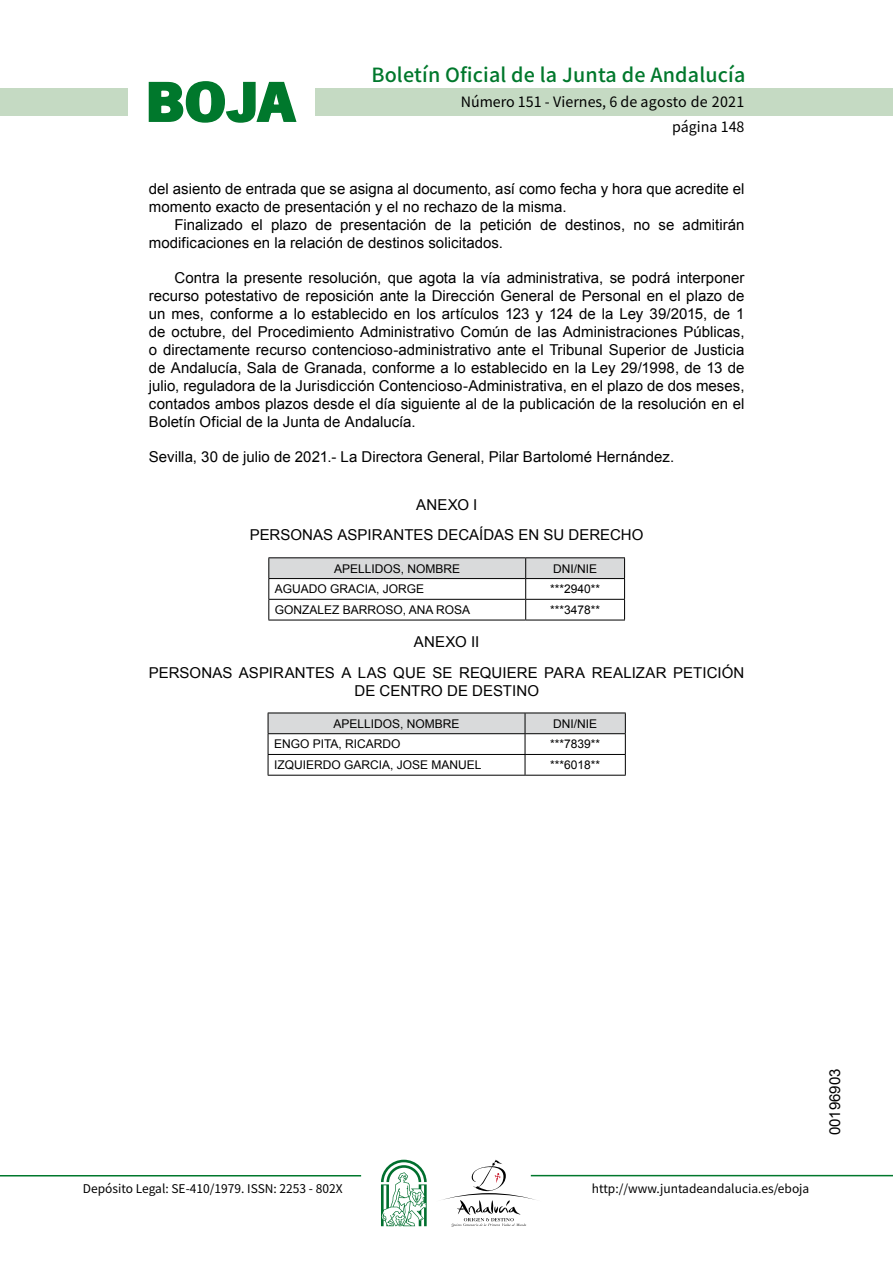
<style>
.page{position:relative;width:893px;height:1263px;background:#fff}
.page>*{position:absolute;margin:0;border:0;box-sizing:border-box;transform-origin:0 0}
.t1{font:700 57.75px "News Got T";color:#00782c;scale:1.14 1}
.t2{font:500 19.5px "Noto Sans HK";letter-spacing:.01em;color:#00782c}
.t3{font:15px/18px "Arial";color:#000}
.t4{font:14.25px/24.5px "Noto Sans HK";color:#000;text-align:right}
.t5{font:12px "Arial";color:#000}
.t6{font:12px "Noto Sans HK";color:#000}
</style>
<div class="page">
<div style="left:315px;top:88px;width:577px;height:28px;background:#c5dac3"></div>
<div style="left:0;top:88px;width:128px;height:28px;background:#c5dac3"></div>
<hr style="left:0;top:1175px;width:361px;height:2px;background:#00782c">
<hr style="left:531px;top:1175px;width:361px;height:1px;background:#00782c">
<svg style="left:148px;top:81px;width:149px;height:42px"></svg>
<svg style="left:442px;top:1160px;width:100px;height:67px"></svg>
<svg style="left:381px;top:1160px;width:45px;height:66px"></svg>
<hr style="left:268px;top:557px;width:257px;height:1px;background:#000">
<hr style="left:525px;top:557px;width:100px;height:1px;background:#000">
<svg style="left:268px;top:558px;width:357px;height:62px"></svg>
<hr style="left:268px;top:620px;width:257px;height:1px;background:#000">
<hr style="left:525px;top:620px;width:100px;height:1px;background:#000">
<svg style="left:268px;top:713px;width:358px;height:62px"></svg>
<hr style="left:268px;top:775px;width:257px;height:1px;background:#000">
<hr style="left:525px;top:775px;width:100px;height:1px;background:#000">
<h1 class="t1" style="left:145px;top:68px;width:133px">BOJA</h1>
<h2 class="t2" style="left:371px;top:64px;width:375px">Boletín Oficial de la Junta de Andalucía</h2>
<p class="t4" style="left:460px;top:90px;width:285px">Número 151 - Viernes, 6 de agosto de 2021 página 148</p>
<p class="t3" style="left:149px;top:180px;width:597px">del asiento de entrada que se asigna al documento, así como fecha y hora que acredite el momento exacto de presentación y el no rechazo de la misma.</p>
<p class="t3" style="left:149px;top:216px;width:597px;text-indent:26px">Finalizado el plazo de presentación de la petición de destinos, no se admitirán modificaciones en la relación de destinos solicitados.</p>
<p class="t3" style="left:149px;top:269px;width:597px;text-align:justify;text-indent:26px">Contra la presente resolución, que agota la vía administrativa, se podrá interponer recurso potestativo de reposición ante la Dirección General de Personal en el plazo de un mes, conforme a lo establecido en los artículos 123 y 124 de la Ley 39/2015, de 1 de octubre, del Procedimiento Administrativo Común de las Administraciones Públicas, o directamente recurso contencioso-administrativo ante el Tribunal Superior de Justicia de Andalucía, Sala de Granada, conforme a lo establecido en la Ley 29/1998, de 13 de julio, reguladora de la Jurisdicción Contencioso-Administrativa, en el plazo de dos meses, contados ambos plazos desde el día siguiente al de la publicación de la resolución en el Boletín Oficial de la Junta de Andalucía.</p>
<p class="t3" style="left:149px;top:448px;width:526px">Sevilla, 30 de julio de 2021.- La Directora General, Pilar Bartolomé Hernández.</p>
<p class="t3" style="left:250px;top:489px;width:395px;line-height:30.8px;text-align:center">ANEXO I<br>PERSONAS ASPIRANTES DECAÍDAS EN SU DERECHO</p>
<p class="t5" style="left:334px;top:561px;width:128px">APELLIDOS, NOMBRE</p>
<p class="t5" style="left:553px;top:561px;width:46px">DNI/NIE</p>
<p class="t5" style="left:275px;top:581px;width:151px">AGUADO GRACIA, JORGE</p>
<p class="t5" style="left:550px;top:581px;width:52px">***2940**</p>
<p class="t5" style="left:275px;top:602px;width:197px">GONZALEZ BARROSO, ANA ROSA</p>
<p class="t5" style="left:550px;top:602px;width:52px">***3478**</p>
<p class="t3" style="left:149px;top:626px;width:597px;line-height:30.8px;text-align:center">ANEXO II<br>PERSONAS ASPIRANTES A LAS QUE SE REQUIERE PARA REALIZAR PETICIÓN</p>
<p class="t3" style="left:354px;top:681px;width:186px">DE CENTRO DE DESTINO</p>
<p class="t5" style="left:333px;top:716px;width:128px">APELLIDOS, NOMBRE</p>
<p class="t5" style="left:553px;top:716px;width:46px">DNI/NIE</p>
<p class="t5" style="left:274px;top:736px;width:128px">ENGO PITA, RICARDO</p>
<p class="t5" style="left:550px;top:736px;width:52px">***7839**</p>
<p class="t5" style="left:274px;top:757px;width:209px">IZQUIERDO GARCIA, JOSE MANUEL</p>
<p class="t5" style="left:550px;top:757px;width:52px">***6018**</p>
<p class="t6" style="left:83px;top:1181px;width:261px">Depósito Legal: SE-410/1979. ISSN: 2253 - 802X</p>
<p class="t6" style="left:592px;top:1181px;width:219px">http://www.juntadeandalucia.es/eboja</p>
<p class="t3" style="left:826px;top:1135px;width:68px;rotate:-90deg">00196903</p>
</div>
